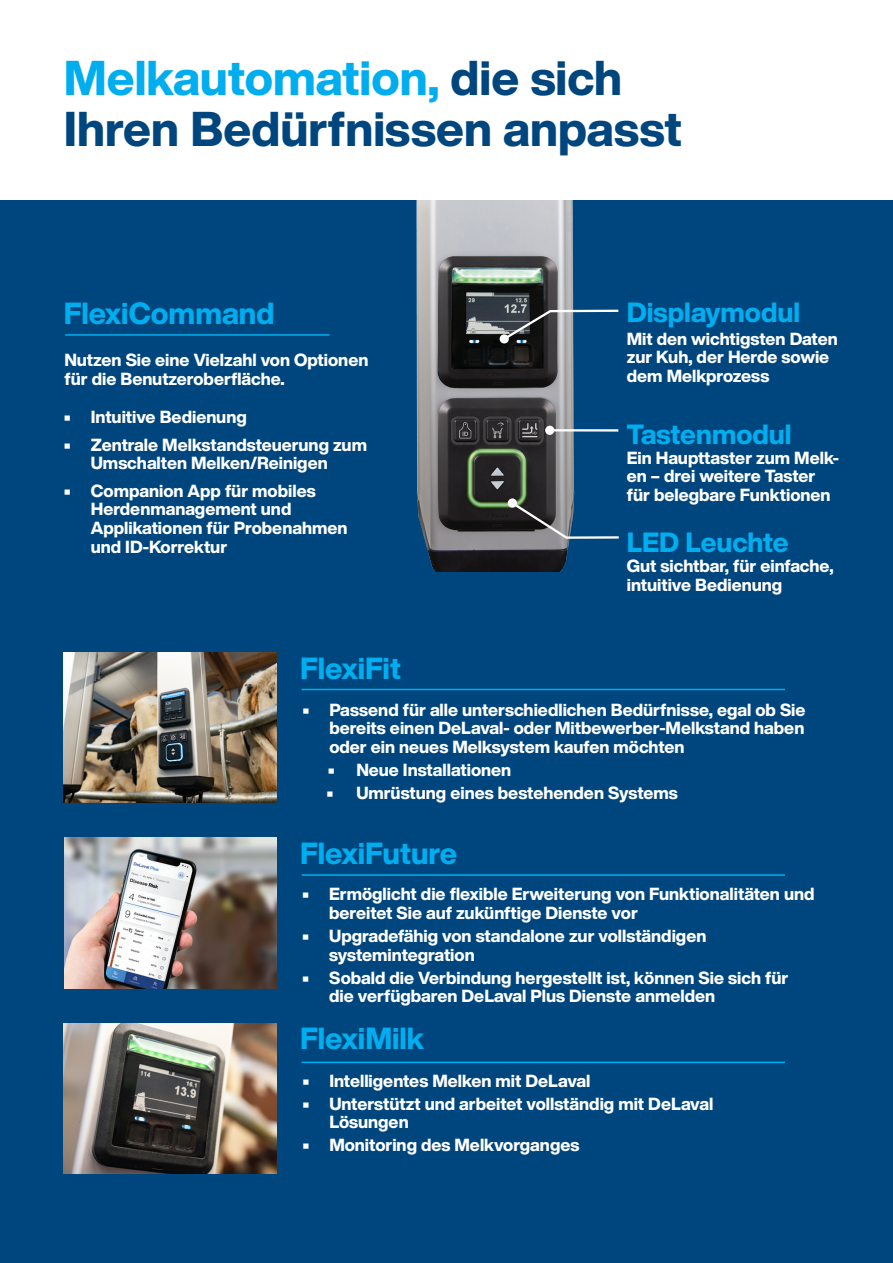
<style>
.page{position:relative;width:893px;height:1263px;background:#00467e}
.page>*{position:absolute;margin:0;border:0;box-sizing:border-box;transform-origin:0 0}
.t1{font:800 48px/51px "Helvetica Now Display";color:#00467e}
.t2{font:800 30px "Helvetica Now Display";color:#00aeef}
.t3{font:800 27.3px "Helvetica Now Display";color:#00aeef}
.t4{font:800 17.25px/18.8px "Helvetica Now Display";color:#fff}
.s1{color:#00aeef}
</style>
<div class="page">
<img style="left:416px;top:200px;width:159px;height:371px">
<div style="left:0;top:0;width:893px;height:200px;background:#fff"></div>
<svg style="left:498px;top:265px;width:121px;height:120px"></svg>
<hr style="left:550px;top:429px;width:68px;height:3px;background:#fff">
<div style="left:545px;top:426px;width:9px;height:9px;background:#fff;border-radius:50%"></div>
<svg style="left:509px;top:499px;width:110px;height:41px"></svg>
<div style="left:508px;top:498px;width:9px;height:10px;background:#fff;border-radius:50%"></div>
<hr style="left:302px;top:689px;width:483px;height:1px;background:#00aeef">
<img style="left:64px;top:652px;width:213px;height:151px">
<hr style="left:302px;top:874px;width:483px;height:2px;background:#00aeef">
<img style="left:64px;top:838px;width:212px;height:150px">
<hr style="left:302px;top:1061px;width:483px;height:2px;background:#00aeef">
<img style="left:64px;top:1023px;width:213px;height:151px">
<hr style="left:65px;top:334px;width:264px;height:2px;background:#00aeef">
<p class="t1" style="left:64px;top:53px;width:620px"><span class="s1">Melkautomation,</span> die sich<br>Ihren Bedürfnissen anpasst</p>
<p class="t2" style="left:64px;top:293px;width:212px">FlexiCommand</p>
<p class="t4" style="left:64px;top:350px;width:306px">Nutzen Sie eine Vielzahl von Optionen für die Benutzeroberfläche.</p>
<p class="t4" style="left:64px;top:408px;width:184px">• Intuitive Bedienung</p>
<p class="t4" style="left:91px;top:435px;width:278px;text-indent:-27px">• Zentrale Melkstandsteuerung zum<br>Umschalten Melken/Reinigen</p>
<p class="t4" style="left:91px;top:481px;width:258px;text-indent:-27px">• Companion App für mobiles<br>Herdenmanagement und<br>Applikationen für Probenahmen und ID-Korrektur</p>
<p class="t2" style="left:300px;top:647px;width:102px">FlexiFit</p>
<p class="t3" style="left:627px;top:294px;width:175px">Displaymodul</p>
<p class="t4" style="left:627px;top:329px;width:213px">Mit den wichtigsten Daten zur Kuh, der Herde sowie dem Melkprozess</p>
<p class="t3" style="left:627px;top:416px;width:166px">Tastenmodul</p>
<p class="t4" style="left:627px;top:448px;width:214px">Ein Haupttaster zum Melk&shy;en – drei weitere Taster für belegbare Funktionen</p>
<p class="t3" style="left:627px;top:524px;width:163px">LED Leuchte</p>
<p class="t4" style="left:627px;top:557px;width:208px">Gut sichtbar, für einfache, intuitive Bedienung</p>
<p class="t4" style="left:329px;top:700px;width:478px;text-align:justify;text-indent:-27px">• Passend für alle unterschiedlichen Bedürfnisse, egal ob Sie bereits einen DeLaval- oder Mitbewerber-Melkstand haben oder ein neues Melksystem kaufen möchten</p>
<p class="t4" style="left:328px;top:761px;width:185px">• Neue Installationen</p>
<p class="t4" style="left:326px;top:784px;width:353px">• Umrüstung eines bestehenden Systems</p>
<p class="t2" style="left:300px;top:833px;width:159px">FlexiFuture</p>
<p class="t4" style="left:329px;top:884px;width:487px;text-indent:-27px">• Ermöglicht die flexible Erweiterung von Funktionalitäten und bereitet Sie auf zukünftige Dienste vor</p>
<p class="t4" style="left:329px;top:926px;width:379px;text-indent:-27px">• Upgradefähig von standalone zur vollständigen systemintegration</p>
<p class="t4" style="left:329px;top:968px;width:461px;text-indent:-27px">• Sobald die Verbindung hergestellt ist, können Sie sich für die verfügbaren DeLaval Plus Dienste anmelden</p>
<p class="t2" style="left:300px;top:1018px;width:126px">FlexiMilk</p>
<p class="t4" style="left:302px;top:1071px;width:290px">• Intelligentes Melken mit DeLaval</p>
<p class="t4" style="left:329px;top:1094px;width:385px;text-indent:-27px">• Unterstützt und arbeitet vollständig mit DeLaval<br>Lösungen</p>
<p class="t4" style="left:302px;top:1136px;width:279px">• Monitoring des Melkvorganges</p>
</div>
